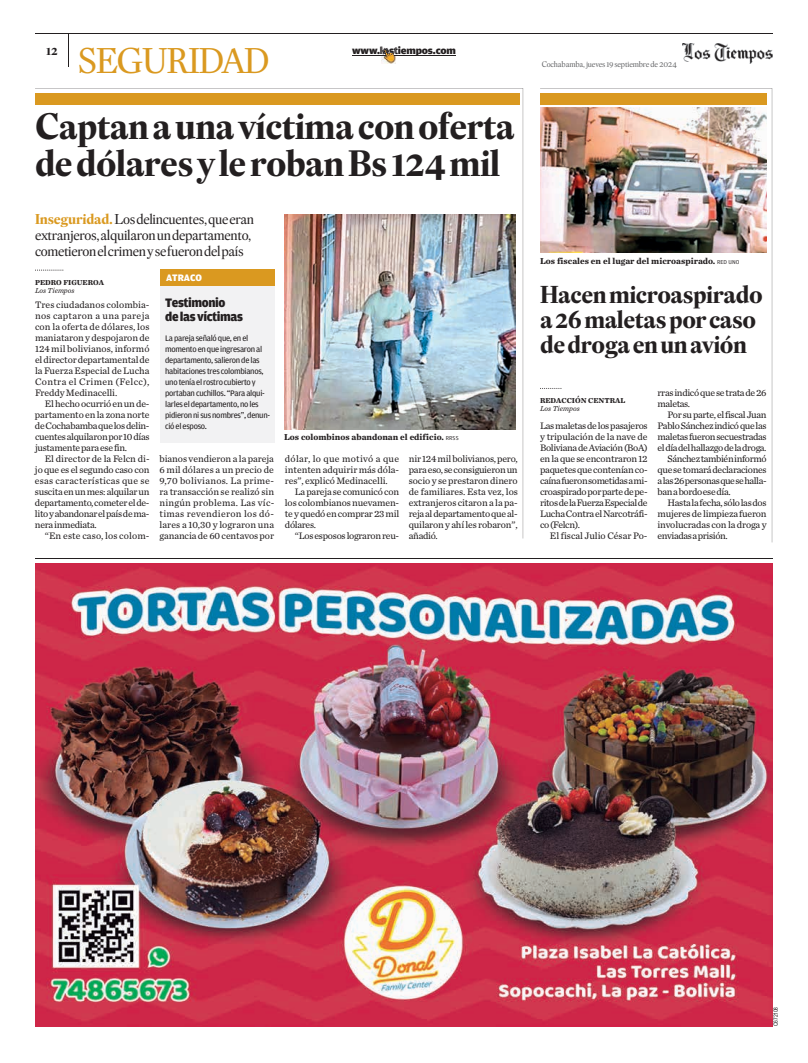
<style>
.page{position:relative;width:808px;height:1063px;background:#fff}
.page>*{position:absolute;margin:0;border:0;box-sizing:border-box;transform-origin:0 0}
.t1{font:700 36px/37px "Eudald Headline";letter-spacing:-.02em;color:#231f20}
.t2{font:35px "Eudald Headline";letter-spacing:-.05em;color:#da9920}
.t3{font:700 24px/25px "Eudald Headline";letter-spacing:-.02em;color:#231f20}
.t4{font:14px/16px "Eudald Headline";letter-spacing:-.025em;color:#231f20}
.t5{font:900 13px/14px "Amplitude";letter-spacing:-.03em;color:#231f20}
.t6{font:700 12px "Eudald Headline";color:#231f20}
.t7{font:900 10px "Amplitude Wide";letter-spacing:-.02em;color:#231f20}
.t8{font:900 10px "Amplitude";color:#fff}
.t9{font:9.8px/11px "Chronicle Text G2";letter-spacing:-.03em;color:#231f20;text-align:justify}
.t10{font:9.8px "Chronicle Text G2";letter-spacing:.01em;color:#231f20}
.t11{font:9.8px "Chronicle Text G2";letter-spacing:-.005em;color:#231f20}
.t12{font:700 9px "Chronicle Text G2";color:#231f20}
.t13{font:8.5px/11px "Amplitude";letter-spacing:-.035em;color:#231f20}
.t14{font:8px "Eudald Headline";letter-spacing:-.02em;color:#636466}
.t15{font:700 7.5px "Chronicle Text G2";color:#231f20}
.t16{font:italic 7.5px "Chronicle Text G2";color:#231f20}
.t17{font:6px "Arial Narrow";letter-spacing:-.02em;color:#231f20}
.s1{font-weight:700;color:#da9920}
.s2{font-family:"Amplitude";font-weight:400;font-size:6px}
</style>
<div class="page">
<svg style="left:35px;top:88px;width:488px;height:451px"></svg>
<div style="left:35px;top:94px;width:484px;height:11px;background:#da9920"></div>
<svg style="left:35px;top:270px;width:28px;height:1px"></svg>
<img style="left:284px;top:214px;width:231px;height:215px">
<svg style="left:540px;top:88px;width:232px;height:454px"></svg>
<div style="left:540px;top:94px;width:227px;height:11px;background:#da9920"></div>
<svg style="left:540px;top:388px;width:21px;height:1px"></svg>
<img style="left:540px;top:107px;width:227px;height:146px">
<div style="left:160px;top:282px;width:115px;height:161px;background:#f2f2f3"></div>
<div style="left:161px;top:269px;width:114px;height:17px;background:#da9920"></div>
<hr style="left:35px;top:34px;width:737px;height:1px;background:#231f20">
<hr style="left:68px;top:34px;width:1px;height:33px;background:#231f20">
<img style="left:683px;top:43px;width:90px;height:21px">
<hr style="left:352px;top:56px;width:104px;height:1px;background:#231f20">
<img style="left:381px;top:47px;width:15px;height:16px">
<svg style="left:381px;top:56px;width:15px;height:1px"></svg>
<img style="left:35px;top:563px;width:737px;height:463px">
<hr style="left:35px;top:558px;width:737px;height:1px;background:#231f20">
<p class="t6" style="left:46px;top:42px;width:13px">12</p>
<h2 class="t2" style="left:78px;top:40px;width:194px">SEGURIDAD</h2>
<p class="t7" style="left:352px;top:45px;width:105px">www.lostiempos.com</p>
<h1 class="t1" style="left:35px;top:107px;width:481px">Captan a una víctima con oferta de dólares y le roban Bs 124 mil</h1>
<h3 class="t4" style="left:35px;top:211px;width:221px"><span class="s1">Inseguridad.</span>Los delincuentes, que eran extranjeros, alquilaron un departamento, cometieron el crimen y se fueron del país</h3>
<p class="t14" style="left:542px;top:60px;width:137px">Cochabamba, jueves 19septiembre de 2024</p>
<p class="t12" style="left:540px;top:254px;width:201px">Los fiscales en el lugar del microaspirado. <span class="s2">RED UNO</span></p>
<p class="t15" style="left:35px;top:276px;width:70px">PEDRO FIGUEROA</p>
<p class="t16" style="left:35px;top:285px;width:41px">Los Tiempos</p>
<p class="t9" style="left:35px;top:299px;width:116px">Tres ciudadanos colombia&shy;nos captaron a una pareja con la oferta de dólares, los maniataron y despojaron de 124 mil bolivianos, informó el director departamental de la Fuerza Especial de Lucha Contra el Crimen (Felcc), Freddy Medinacelli.</p>
<p class="t9" style="left:35px;top:398px;width:116px;text-indent:10px">El hecho ocurrió en un de&shy;partamento en la zona norte de Cochabamba que los delin&shy;cuentes alquilaron por 10 días justamente para ese fin.</p>
<p class="t9" style="left:35px;top:453px;width:116px;text-indent:10px">El director de la Felcn di&shy;jo que es el segundo caso con esas características que se suscita en un mes: alquilar un departamento, cometer el de&shy;lito y abandonar el país de ma&shy;nera inmediata.</p>
<p class="t10" style="left:45px;top:529px;width:106px">“En este caso, los colom-</p>
<p class="t8" style="left:166px;top:272px;width:37px">ATRACO</p>
<h3 class="t5" style="left:165px;top:296px;width:79px">Testimonio<br>de las víctimas</h3>
<p class="t13" style="left:165px;top:333px;width:107px">La pareja señaló que, en el momento en que ingresaron al departamento, salieron de las habitaciones tres colombianos, uno tenía el rostro cubierto y portaban cuchillos. “Para alqui&shy;larles el departamento, no les pidieron ni sus nombres”, denun&shy;ció el esposo.</p>
<p class="t9" style="left:160px;top:453px;width:116px">bianos vendieron a la pareja 6 mil dólares a un precio de 9,70 bolivianos. La prime&shy;ra transacción se realizó sin ningún problema. Las víc&shy;timas revendieron los dó&shy;lares a 10,30 y lograron una ganancia de 60 centavos por</p>
<h3 class="t3" style="left:540px;top:281px;width:224px">Hacen microaspirado a 26 maletas por caso de droga en un avión</h3>
<p class="t15" style="left:540px;top:395px;width:87px">REDACCIÓN CENTRAL</p>
<p class="t16" style="left:540px;top:403px;width:41px">Los Tiempos</p>
<p class="t9" style="left:657px;top:387px;width:111px">rras indicó que se trata de 26 maletas.</p>
<p class="t9" style="left:667px;top:409px;width:101px">Por su parte, el fiscal Juan</p>
<p class="t9" style="left:657px;top:420px;width:111px">Pablo Sánchez indicó que las</p>
<p class="t9" style="left:657px;top:431px;width:111px">maletas fueron secuestradas</p>
<p class="t9" style="left:657px;top:442px;width:110px">el día del hallazgo de la droga.</p>
<p class="t9" style="left:667px;top:453px;width:101px">Sánchez también informó</p>
<p class="t9" style="left:657px;top:464px;width:110px">que se tomará declaraciones</p>
<p class="t9" style="left:657px;top:475px;width:111px">a las 26 personas que se halla-</p>
<p class="t9" style="left:657px;top:486px;width:75px">ban a bordo ese día.</p>
<p class="t9" style="left:667px;top:497px;width:101px">Hasta la fecha, sólo las dos</p>
<p class="t9" style="left:657px;top:508px;width:111px">mujeres de limpieza fueron</p>
<p class="t9" style="left:657px;top:519px;width:111px">involucradas con la droga y</p>
<p class="t9" style="left:657px;top:530px;width:72px">enviadas a prisión.</p>
<p class="t12" style="left:284px;top:430px;width:176px">Los colombinos abandonan el edificio. <span class="s2">RRSS</span></p>
<p class="t9" style="left:540px;top:420px;width:109px">Las maletas de los pasajeros y tripulación de la nave de Boliviana de Aviación (BoA) en la que se encontraron 12 paquetes que contenían co&shy;caína fueron sometidas a mi&shy;croaspirado por parte de pe&shy;ritos de la Fuerza Especial de Lucha Contra el Narcotráfi&shy;co (Felcn).</p>
<p class="t11" style="left:550px;top:529px;width:99px">El fiscal Julio César Po-</p>
<p class="t9" style="left:285px;top:453px;width:116px">dólar, lo que motivó a que intenten adquirir más dóla&shy;res”, explicó Medinacelli.</p>
<p class="t9" style="left:285px;top:486px;width:116px;text-indent:10px">La pareja se comunicó con los colombianos nuevamen&shy;te y quedó en comprar 23 mil dólares.</p>
<p class="t9" style="left:295px;top:530px;width:106px">“Los esposos lograron reu-</p>
<p class="t9" style="left:409px;top:453px;width:111px">nir 124 mil bolivianos, pero, para eso,se consiguieron un socio y se prestaron dinero de familiares. Esta vez, los extranjeros citaron a la pa&shy;reja al departamento que al&shy;quilaron y ahí les robaron”, añadió.</p>
<p class="t17" style="left:771px;top:1026px;width:21px;rotate:-90deg">C672108</p>
</div>
